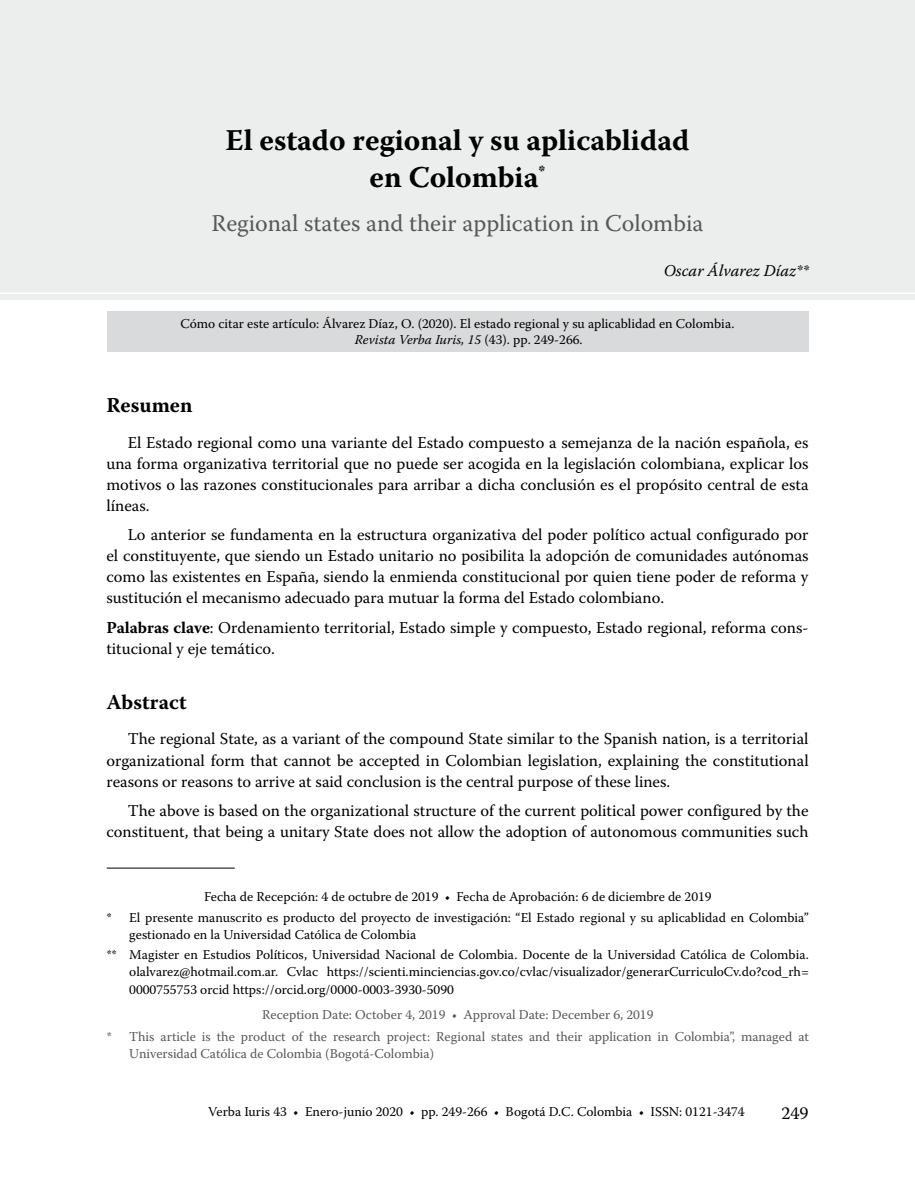
<style>
.page{position:relative;width:915px;height:1191px;background:#fff}
.page>*{position:absolute;margin:0;border:0;box-sizing:border-box;transform-origin:0 0}
.t1{font:700 30px/37.5px "Warnock Pro";color:#000;text-align:center}
.t2{font:24px "Warnock Pro";color:#58585a}
.t3{font:700 21px "Warnock Pro";letter-spacing:.005em;color:#000}
.t4{font:18px "Warnock Pro";color:#000}
.t5{font:16.5px/21px "Warnock Pro";color:#000;text-align:justify}
.t6{font:italic 16.5px "Warnock Pro";color:#000}
.t7{font:13.5px/20.2px "Warnock Pro";color:#000}
.t8{font:13.5px/21.5px "Warnock Pro";color:#58585a;text-align:center}
.s1{font-style:italic}
.s2{font-weight:700}
</style>
<div class="page">
<div style="left:0;top:0;width:914px;height:300px;background:#eceded"></div>
<hr style="left:0;top:292px;width:914px;height:2px;background:#fff">
<div style="left:107px;top:312px;width:700px;height:40px;background:#d9dadb"></div>
<hr style="left:107px;top:867px;width:128px;height:1px;background:#000">
<h1 class="t1" style="left:225px;top:121px;width:465px">El estado regional y su aplicablidad en Colombia<sup>*</sup></h1>
<h2 class="t2" style="left:211px;top:209px;width:493px">Regional states and their application in Colombia</h2>
<p class="t6" style="left:663px;top:261px;width:146px">Oscar Álvarez Díaz**</p>
<p class="t7" style="left:355px;top:315px;width:381px;line-height:16.5px;text-indent:-174px">Cómo citar este artículo: Álvarez Díaz, O. (2020). El estado regional y su aplicablidad en Colombia.<br><span class="s1">Revista Verba Iuris, 15</span> (43). pp. 249-266.</p>
<p class="t3" style="left:106px;top:392px;width:88px">Resumen</p>
<p class="t5" style="left:106px;top:431px;width:703px;text-indent:21px">El Estado regional como una variante del Estado compuesto a semejanza de la nación española, es una forma organizativa territorial que no puede ser acogida en la legislación colombiana, explicar los motivos o las razones constitucionales para arribar a dicha conclusión es el propósito central de esta líneas.</p>
<p class="t5" style="left:106px;top:524px;width:703px;text-indent:21px">Lo anterior se fundamenta en la estructura organizativa del poder político actual configurado por el constituyente, que siendo un Estado unitario no posibilita la adopción de comunidades autónomas como las existentes en España, siendo la enmienda constitucional por quien tiene poder de reforma y sustitución el mecanismo adecuado para mutuar la forma del Estado colombiano.</p>
<p class="t5" style="left:106px;top:617px;width:703px"><span class="s2">Palabras clave</span>: Ordenamiento territorial, Estado simple y compuesto, Estado regional, reforma cons&shy;titucional y eje temático.</p>
<p class="t3" style="left:106px;top:689px;width:82px">Abstract</p>
<p class="t5" style="left:106px;top:728px;width:703px;text-indent:21px">The regional State, as a variant of the compound State similar to the Spanish nation, is a territorial organizational form that cannot be accepted in Colombian legislation, explaining the constitutional reasons or reasons to arrive at said conclusion is the central purpose of these lines.</p>
<p class="t5" style="left:106px;top:800px;width:703px;text-align:right">The above is based on the organizational structure of the current political power configured by the constituent, that being a unitary State does not allow the adoption of autonomous communities such</p>
<p class="t7" style="left:107px;top:886px;width:703px;text-align:center">Fecha de Recepción: 4 de octubre de 2019 • Fecha de Aprobación: 6 de diciembre de 2019<br>* El presente manuscrito es producto del proyecto de investigación: “El Estado regional y su aplicablidad en Colombia”</p>
<p class="t7" style="left:107px;top:924px;width:703px;text-indent:23px">gestionado en la Universidad Católica de Colombia<br>** Magister en Estudios Políticos, Universidad Nacional de Colombia. Docente de la Universidad Católica de Colombia.</p>
<p class="t7" style="left:129px;top:963px;width:681px;line-height:17.2px">olalvarez@hotmail.com.ar. Cvlac https://scienti.minciencias.gov.co/cvlac/visualizador/generarCurriculoCv.do?cod_rh=<br>0000755753 orcid https://orcid.org/0000-0003-3930-5090</p>
<p class="t8" style="left:107px;top:1004px;width:703px">Reception Date: October 4, 2019 • Approval Date: December 6, 2019<br>* This article is the product of the research project: Regional states and their application in Colombia”, managed at</p>
<p class="t8" style="left:129px;top:1042px;width:306px">Universidad Católica de Colombia (Bogotá-Colombia)</p>
<p class="t7" style="left:208px;top:1101px;width:538px">Verba Iuris 43 • Enero-junio 2020 • pp. 249-266 • Bogotá D.C. Colombia • ISSN: 0121-3474</p>
<p class="t4" style="left:781px;top:1102px;width:29px">249</p>
</div>
